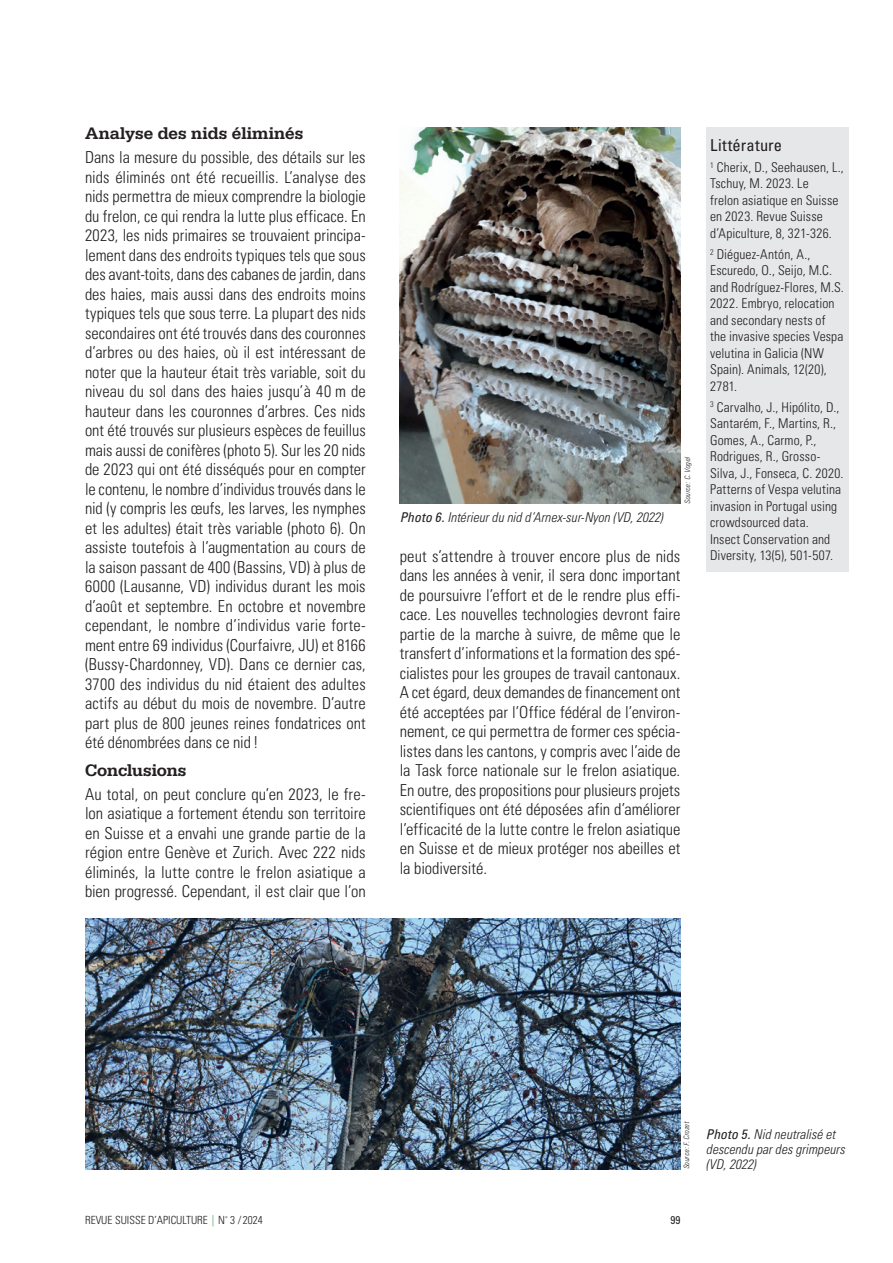
<style>
.page{position:relative;width:893px;height:1263px;background:#fff}
.page>*{position:absolute;margin:0;border:0;box-sizing:border-box;transform-origin:0 0}
.intertitre{font:500 17.25px "Serifa";letter-spacing:.005em;color:#231f20}
.Texte_base{font:300 condensed 16.5px/19.5px "Univers LT Pro";color:#231f20;text-align:justify}
.Texte_base-2{font:condensed 16.5px "Univers LT Pro";letter-spacing:.015em;color:#231f20}
.Texte_base-3{font:300 condensed 13.5px/16.5px "Univers LT Pro";letter-spacing:.01em;color:#231f20}
.légendes{font:italic 300 condensed 13.5px/15px "Univers LT Pro";letter-spacing:.005em;color:#231f20}
.t1{font:300 condensed 11.25px "Univers LT Pro";color:#231f20}
.t2{font:condensed 11.25px "Univers LT Pro";color:#231f20}
.Copyright{font:italic 300 condensed 7.5px "Univers LT Pro";color:#231f20}
.s1{font-weight:400}
.s2{color:#3c8b45}
</style>
<div class="page">
<div style="left:706px;top:128px;width:142px;height:444px;background:#e6e7e9"></div>
<img style="left:85px;top:918px;width:595px;height:251px">
<img style="left:400px;top:128px;width:280px;height:376px">
<p class="intertitre" style="left:85px;top:123px;width:220px">Analyse des nids éliminés</p>
<p class="Texte_base" style="left:85px;top:147px;width:282px">Dans la mesure du possible, des détails sur les nids éliminés ont été recueillis. L’analyse des nids permettra de mieux comprendre la biologie du frelon, ce qui rendra la lutte plus efficace. En 2023, les nids primaires se trouvaient principa&shy;lement dans des endroits typiques tels que sous des avant-toits, dans des cabanes de jardin, dans des haies, mais aussi dans des endroits moins typiques tels que sous terre. La plupart des nids secondaires ont été trouvés dans des couronnes d’arbres ou des haies, où il est intéressant de noter que la hauteur était très variable, soit du niveau du sol dans des haies jusqu’à 40 m de hauteur dans les couronnes d’arbres. Ces nids ont été trouvés sur plusieurs espèces de feuillus mais aussi de conifères (photo 5). Sur les 20 nids de 2023 qui ont été disséqués pour en compter le contenu, le nombre d’individus trouvés dans le nid (y compris les œufs, les larves, les nymphes et les adultes) était très variable (photo 6). On assiste toutefois à l’augmentation au cours de la saison passant de 400 (Bassins, VD) à plus de 6000 (Lausanne, VD) individus durant les mois d’août et septembre. En octobre et novembre cependant, le nombre d’individus varie forte&shy;ment entre 69 individus (Courfaivre, JU) et 8166 (Bussy-Chardonney, VD). Dans ce dernier cas, 3700 des individus du nid étaient des adultes actifs au début du mois de novembre. D’autre part plus de 800 jeunes reines fondatrices ont été dénombrées dans ce nid !</p>
<p class="intertitre" style="left:85px;top:760px;width:103px">Conclusions</p>
<p class="Texte_base" style="left:85px;top:783px;width:282px">Au total, on peut conclure qu’en 2023, le fre&shy;lon asiatique a fortement étendu son territoire en Suisse et a envahi une grande partie de la région entre Genève et Zurich. Avec 222 nids éliminés, la lutte contre le frelon asiatique a bien progressé. Cependant, il est clair que l’on</p>
<p class="légendes" style="left:400px;top:509px;width:265px"><span class="s1">Photo 6.</span> Intérieur du nid d’Arnex-sur-Nyon (VD, 2022)</p>
<p class="Copyright" style="left:682px;top:504px;width:49px;rotate:-90deg">Source : C. Vogel</p>
<p class="Texte_base" style="left:400px;top:545px;width:282px">peut s’attendre à trouver encore plus de nids dans les années à venir, il sera donc important de poursuivre l’effort et de le rendre plus effi&shy;cace. Les nouvelles technologies devront faire partie de la marche à suivre, de même que le transfert d’informations et la formation des spé&shy;cialistes pour les groupes de travail cantonaux.<br>A cet égard, deux demandes de financement ont été acceptées par l’Office fédéral de l’environ&shy;nement, ce qui permettra de former ces spécia&shy;listes dans les cantons, y compris avec l’aide de la Task force nationale sur le frelon asiatique.<br>En outre, des propositions pour plusieurs projets scientifiques ont été déposées afin d’améliorer l’efficacité de la lutte contre le frelon asiatique en Suisse et de mieux protéger nos abeilles et la biodiversité.</p>
<p class="Texte_base-2" style="left:710px;top:135px;width:74px">Littérature</p>
<p class="Texte_base-3" style="left:710px;top:158px;width:135px"><sup>1</sup> Cherix, D., Seehausen, L.,<br>Tschuy, M. 2023. Le<br>frelon asiatique en Suisse en 2023. Revue Suisse d’Apiculture, 8, 321-326.</p>
<p class="Texte_base-3" style="left:710px;top:245px;width:135px"><sup>2</sup> Diéguez-Antón, A.,<br>Escuredo, O., Seijo, M.C. and Rodríguez-Flores, M.S.<br>2022. Embryo, relocation and secondary nests of the invasive species Vespa velutina in Galicia (NW<br>Spain). Animals, 12(20),<br>2781.</p>
<p class="Texte_base-3" style="left:710px;top:398px;width:135px"><sup>3</sup> Carvalho, J., Hipólito, D.,<br>Santarém, F., Martins, R.,<br>Gomes, A., Carmo, P.,<br>Rodrigues, R., Grosso‐<br>Silva, J., Fonseca, C. 2020.<br>Patterns of Vespa velutina invasion in Portugal using crowdsourced data.<br>Insect Conservation and<br>Diversity, 13(5), 501-507.</p>
<p class="Copyright" style="left:681px;top:1169px;width:49px;rotate:-90deg">Source: F. Crozet</p>
<p class="légendes" style="left:706px;top:1126px;width:140px"><span class="s1">Photo 5.</span> Nid neutralisé et descendu par des grimpeurs</p>
<p class="légendes" style="left:706px;top:1156px;width:51px">(VD, 2022)</p>
<p class="t1" style="left:85px;top:1213px;width:179px">REVUE SUISSE D’APICULTURE <span class="s2">|</span> N<sup>°</sup> 3 / 2024</p>
<p class="t2" style="left:670px;top:1213px;width:11px">99</p>
</div>
